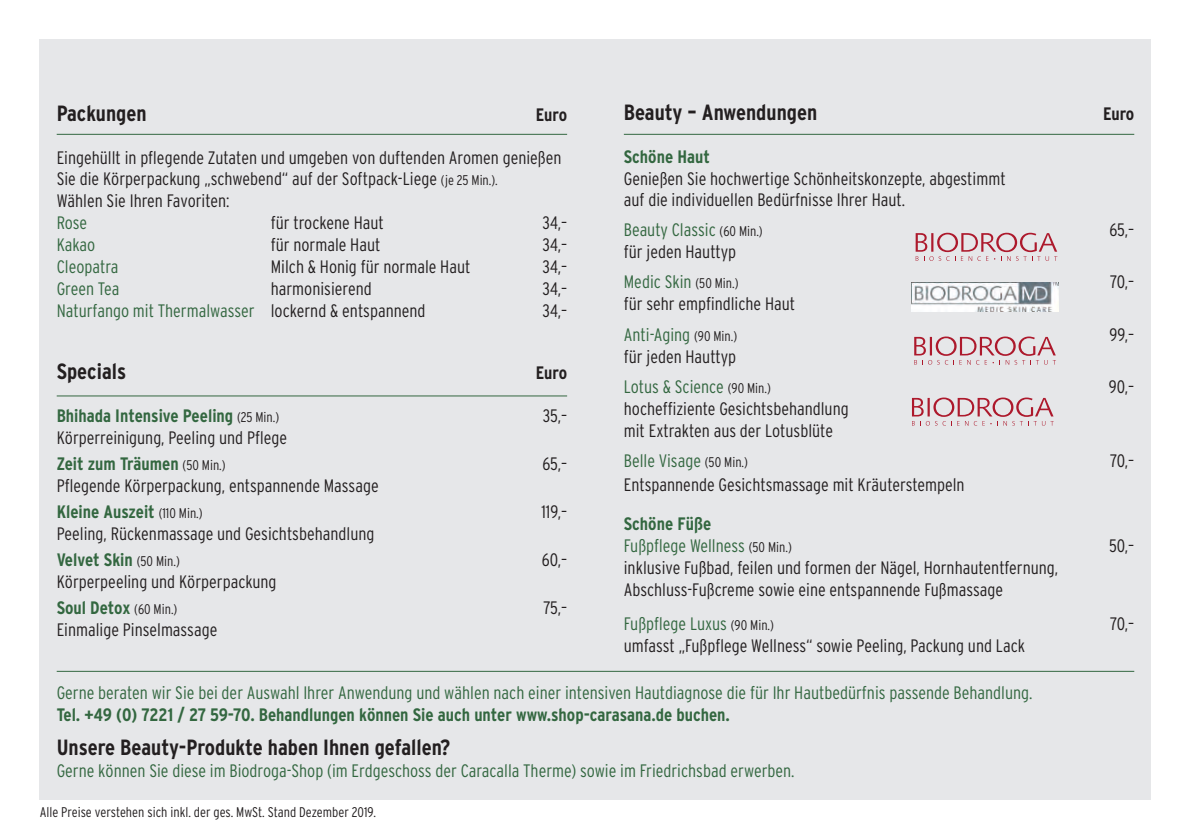
<style>
.page{position:relative;width:1191px;height:840px;background:#fff}
.page>*{position:absolute;margin:0;border:0;box-sizing:border-box;transform-origin:0 0}
.t1{font:700 condensed 22px "Interstate";color:#231f20}
.t2{font:300 condensed 18px/21.6px "Interstate";color:#231f20}
.t3{font:300 condensed 18px "Interstate";color:#336740}
.t4{font:700 condensed 18px "Interstate";color:#336740}
.t5{font:700 condensed 18px "Interstate";letter-spacing:-.01em;color:#231f20}
.t6{font:300 condensed 14px "Interstate";color:#231f20}
.s1{font-size:14px}
.s2{color:#231f20}
.s3{font-weight:300;font-size:14px;color:#231f20}
.s4{font-size:14px;color:#231f20}
</style>
<div class="page">
<div style="left:40px;top:40px;width:1111px;height:759px;background:#e6e7e9"></div>
<img style="left:912px;top:282px;width:146px;height:29px">
<hr style="left:57px;top:134px;width:510px;height:1px;background:#336740">
<hr style="left:624px;top:134px;width:510px;height:1px;background:#336740">
<svg style="left:915px;top:232px;width:142px;height:29px"></svg>
<svg style="left:914px;top:336px;width:142px;height:28px"></svg>
<svg style="left:912px;top:397px;width:141px;height:28px"></svg>
<hr style="left:57px;top:670px;width:1077px;height:1px;background:#336740">
<hr style="left:57px;top:395px;width:510px;height:1px;background:#336740">
<p class="t1" style="left:57px;top:101px;width:91px">Packungen</p>
<p class="t5" style="left:536px;top:105px;width:33px">Euro</p>
<p class="t2" style="left:57px;top:146px;width:506px">Eingehüllt in pflegende Zutaten und umgeben von duftenden Aromen genießen<br>Sie die Körperpackung „schwebend“ auf der Softpack-Liege <span class="s1">(je 25 Min.).</span></p>
<p class="t2" style="left:57px;top:189px;width:174px">Wählen Sie Ihren Favoriten:</p>
<p class="t3" style="left:57px;top:212px;width:32px">Rose</p>
<p class="t2" style="left:271px;top:211px;width:115px">für trockene Haut</p>
<p class="t2" style="left:542px;top:211px;width:26px">34,–</p>
<p class="t3" style="left:57px;top:234px;width:40px">Kakao</p>
<p class="t2" style="left:271px;top:233px;width:111px">für normale Haut</p>
<p class="t2" style="left:542px;top:233px;width:26px">34,–</p>
<p class="t3" style="left:57px;top:256px;width:63px">Cleopatra</p>
<p class="t2" style="left:271px;top:255px;width:201px">Milch &amp; Honig für normale Haut</p>
<p class="t2" style="left:542px;top:255px;width:26px">34,–</p>
<p class="t3" style="left:57px;top:278px;width:64px">Green Tea</p>
<p class="t2" style="left:271px;top:277px;width:102px">harmonisierend</p>
<p class="t2" style="left:542px;top:277px;width:26px">34,–</p>
<p class="t3" style="left:57px;top:300px;width:370px">Naturfango mit Thermalwasser <span class="s2">lockernd &amp; entspannend</span></p>
<p class="t2" style="left:542px;top:299px;width:26px">34,–</p>
<p class="t1" style="left:57px;top:358px;width:71px">Specials</p>
<p class="t5" style="left:536px;top:362px;width:33px">Euro</p>
<p class="t4" style="left:57px;top:405px;width:224px">Bhihada Intensive Peeling <span class="s3">(25 Min.)</span></p>
<p class="t2" style="left:543px;top:404px;width:26px">35,–</p>
<p class="t2" style="left:57px;top:426px;width:232px">Körperreinigung, Peeling und Pflege</p>
<p class="t4" style="left:57px;top:453px;width:170px">Zeit zum Träumen <span class="s3">(50 Min.)</span></p>
<p class="t2" style="left:542px;top:452px;width:26px">65,–</p>
<p class="t2" style="left:57px;top:474px;width:323px">Pflegende Körperpackung, entspannende Massage</p>
<p class="t4" style="left:57px;top:501px;width:147px">Kleine Auszeit <span class="s3">(110 Min.)</span></p>
<p class="t2" style="left:541px;top:500px;width:27px">119,–</p>
<p class="t2" style="left:57px;top:522px;width:319px">Peeling, Rückenmassage und Gesichtsbehandlung</p>
<p class="t4" style="left:57px;top:549px;width:125px">Velvet Skin <span class="s3">(50 Min.)</span></p>
<p class="t2" style="left:542px;top:548px;width:27px">60,–</p>
<p class="t2" style="left:57px;top:570px;width:221px">Körperpeeling und Körperpackung</p>
<p class="t4" style="left:57px;top:597px;width:122px">Soul Detox <span class="s3">(60 Min.)</span></p>
<p class="t2" style="left:543px;top:596px;width:25px">75,–</p>
<p class="t2" style="left:57px;top:618px;width:162px">Einmalige Pinselmassage</p>
<p class="t1" style="left:624px;top:100px;width:195px">Beauty – Anwendungen</p>
<p class="t5" style="left:1103px;top:103px;width:33px">Euro</p>
<p class="t4" style="left:624px;top:147px;width:88px">Schöne Haut</p>
<p class="t2" style="left:624px;top:167px;width:383px">Genießen Sie hochwertige Schönheitskonzepte, abgestimmt</p>
<p class="t2" style="left:624px;top:189px;width:283px">auf die individuellen Bedürfnisse Ihrer Haut.</p>
<p class="t3" style="left:624px;top:220px;width:140px">Beauty Classic <span class="s4">(60 Min.)</span></p>
<p class="t2" style="left:1109px;top:219px;width:26px">65,–</p>
<p class="t2" style="left:624px;top:241px;width:114px">für jeden Hauttyp</p>
<p class="t3" style="left:624px;top:272px;width:116px">Medic Skin <span class="s4">(50 Min.)</span></p>
<p class="t2" style="left:1110px;top:271px;width:26px">70,–</p>
<p class="t2" style="left:624px;top:293px;width:173px">für sehr empfindliche Haut</p>
<p class="t3" style="left:624px;top:324px;width:115px">Anti-Aging <span class="s4">(90 Min.)</span></p>
<p class="t2" style="left:1109px;top:323px;width:26px">99,–</p>
<p class="t2" style="left:624px;top:345px;width:114px">für jeden Hauttyp</p>
<p class="t3" style="left:624px;top:376px;width:149px">Lotus &amp; Science <span class="s4">(90 Min.)</span></p>
<p class="t2" style="left:1109px;top:375px;width:27px">90,–</p>
<p class="t2" style="left:624px;top:397px;width:226px">hocheffiziente Gesichtsbehandlung</p>
<p class="t2" style="left:624px;top:419px;width:211px">mit Extrakten aus der Lotusblüte</p>
<p class="t3" style="left:624px;top:450px;width:126px">Belle Visage <span class="s4">(50 Min.)</span></p>
<p class="t2" style="left:1110px;top:449px;width:26px">70,–</p>
<p class="t2" style="left:624px;top:473px;width:342px">Entspannende Gesichtsmassage mit Kräuterstempeln</p>
<p class="t4" style="left:624px;top:513px;width:89px">Schöne Füße</p>
<p class="t3" style="left:624px;top:535px;width:169px">Fußpflege Wellness <span class="s4">(50 Min.)</span></p>
<p class="t2" style="left:1109px;top:534px;width:27px">50,–</p>
<p class="t2" style="left:624px;top:556px;width:436px">inklusive Fußbad, feilen und formen der Nägel, Hornhautentfernung,</p>
<p class="t2" style="left:624px;top:578px;width:381px">Abschluss-Fußcreme sowie eine entspannende Fußmassage</p>
<p class="t3" style="left:624px;top:613px;width:152px">Fußpflege Luxus <span class="s4">(90 Min.)</span></p>
<p class="t2" style="left:1110px;top:612px;width:26px">70,–</p>
<p class="t2" style="left:624px;top:634px;width:403px">umfasst „Fußpflege Wellness“ sowie Peeling, Packung und Lack</p>
<p class="t3" style="left:57px;top:682px;width:977px">Gerne beraten wir Sie bei der Auswahl Ihrer Anwendung und wählen nach einer intensiven Hautdiagnose die für Ihr Hautbedürfnis passende Behandlung.</p>
<p class="t4" style="left:57px;top:704px;width:675px">Tel. +49 (0) 7221 / 27 59-70. Behandlungen können Sie auch unter www.shop-carasana.de buchen.</p>
<p class="t1" style="left:57px;top:734px;width:395px">Unsere Beauty-Produkte haben Ihnen gefallen?</p>
<p class="t3" style="left:57px;top:759px;width:739px">Gerne können Sie diese im Biodroga-Shop (im Erdgeschoss der Caracalla Therme) sowie im Friedrichsbad erwerben.</p>
<p class="t6" style="left:40px;top:804px;width:338px">Alle Preise verstehen sich inkl. der ges. MwSt. Stand Dezember 2019.</p>
</div>
